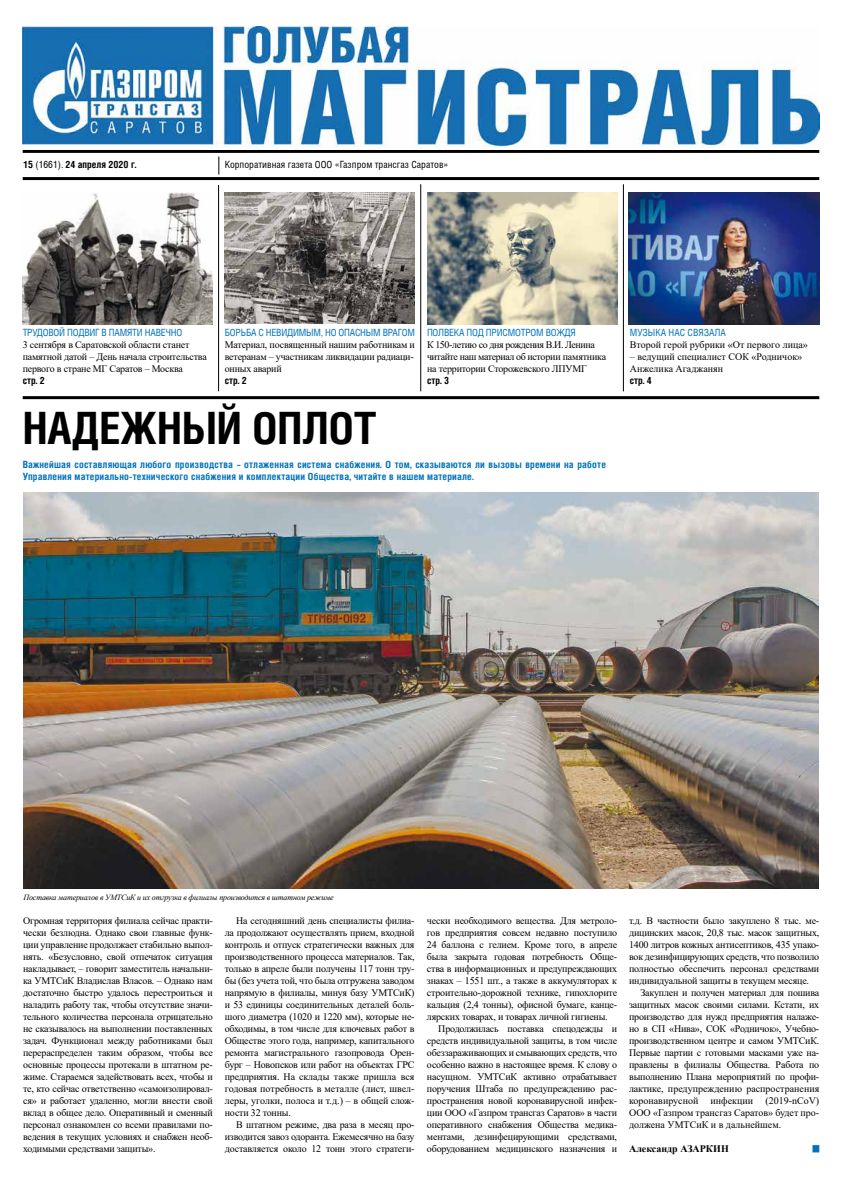
<style>
.page{position:relative;width:842px;height:1191px;background:#fff}
.page>*{position:absolute;margin:0;border:0;box-sizing:border-box;transform-origin:0 0}
.t1{font:700 44.8px "Helios Cond";color:#000}
.t2{font:10px/12px "Times New Roman";letter-spacing:-.02em;color:#000;text-align:justify}
.t3{font:700 10px/12px "Helios Cond";letter-spacing:.02em;color:#0072ba}
.t4{font:10px/12px "Times New Roman";letter-spacing:-.04em;color:#000}
.t5{font:10px "Helios Cond";letter-spacing:-.02em;color:#0072ba}
.t6{font:10px/12px "Times New Roman";color:#000}
.t7{font:10px "Helios Cond";color:#000}
.t8{font:700 10px "Helios Cond";color:#000}
.t9{font:10px "Helios Cond";color:#0072ba}
.t10{font:700 10px "Times New Roman";color:#000}
.t11{font:italic 8px "Times New Roman";letter-spacing:-.02em;color:#000}
.s1{font-weight:400}
</style>
<div class="page">
<hr style="left:23px;top:150px;width:796px;height:3px;background:#000">
<hr style="left:23px;top:177px;width:796px;height:3px;background:#000">
<svg style="left:219px;top:156px;width:1px;height:18px"></svg>
<img style="left:23px;top:27px;width:796px;height:123px">
<div style="left:812px;top:1145px;width:7px;height:7px;background:#0072ba;border:1px solid #0072ba"></div>
<hr style="left:23px;top:396px;width:796px;height:3px;background:#000">
<hr style="left:218px;top:185px;width:1px;height:206px;background:#000">
<hr style="left:420px;top:184px;width:1px;height:207px;background:#000">
<hr style="left:623px;top:184px;width:1px;height:207px;background:#000">
<img style="left:23px;top:492px;width:796px;height:396px">
<img style="left:225px;top:192px;width:190px;height:132px">
<img style="left:23px;top:192px;width:190px;height:132px">
<img style="left:629px;top:192px;width:190px;height:132px">
<img style="left:427px;top:192px;width:190px;height:132px">
<p class="t8" style="left:23px;top:158px;width:115px">15 <span class="s1">(1661).</span> 24 апреля 2020 г.</p>
<p class="t7" style="left:225px;top:158px;width:225px">Корпоративная газета ООО «Газпром трансгаз Саратов»</p>
<p class="t5" style="left:23px;top:326px;width:161px">ТРУДОВОЙ ПОДВИГ В ПАМЯТИ НАВЕЧНО</p>
<p class="t2" style="left:23px;top:338px;width:186px;text-align:left">3 сентября в Саратовской области станет памятной датой – День начала строительства первого в стране МГ Саратов – Москва</p>
<p class="t8" style="left:23px;top:374px;width:24px">стр. 2</p>
<p class="t5" style="left:225px;top:326px;width:192px">БОРЬБА С НЕВИДИМЫМ, НО ОПАСНЫМ ВРАГОМ</p>
<p class="t2" style="left:225px;top:338px;width:192px">Материал, посвященный нашим работникам и ветеранам – участникам ликвидации радиаци&shy;онных аварий</p>
<p class="t8" style="left:225px;top:374px;width:24px">стр. 2</p>
<h1 class="t1" style="left:23px;top:401px;width:355px">НАДЕЖНЫЙ ОПЛОТ</h1>
<p class="t3" style="left:23px;top:458px;width:585px">Важнейшая составляющая любого производства – отлаженная система снабжения. О том, сказываются ли вызовы времени на работе<br>Управления материально-технического снабжения и комплектации Общества, читайте в нашем материале.</p>
<p class="t5" style="left:427px;top:326px;width:150px">ПОЛВЕКА ПОД ПРИСМОТРОМ ВОЖДЯ</p>
<p class="t4" style="left:427px;top:338px;width:181px">К 150-летию со дня рождения В.И. Ленина читайте наш материал об истории памятника на территории Сторожевского ЛПУМГ</p>
<p class="t8" style="left:427px;top:374px;width:24px">стр. 3</p>
<p class="t9" style="left:630px;top:326px;width:98px">МУЗЫКА НАС СВЯЗАЛА</p>
<p class="t6" style="left:630px;top:338px;width:179px">Второй герой рубрики «От первого лица»</p>
<p class="t6" style="left:630px;top:350px;width:174px">– ведущий специалист СОК «Родничок»<br>Анжелика Агаджанян</p>
<p class="t8" style="left:630px;top:374px;width:23px">стр. 4</p>
<p class="t11" style="left:24px;top:892px;width:312px">Поставка материалов в УМТСиК и их отгрузка в филиалы производится в штатном режиме</p>
<p class="t2" style="left:23px;top:914px;width:191px">Огромная территория филиала сейчас практи&shy;чески безлюдна. Однако свои главные функ&shy;ции управление продолжает стабильно выпол&shy;нять. «Безусловно, свой отпечаток ситуация накладывает, – говорит заместитель начальни&shy;ка УМТСиК Владислав Власов. – Однако нам достаточно быстро удалось перестроиться и наладить работу так, чтобы отсутствие значи&shy;тельного количества персонала отрицательно не сказывалось на выполнении поставленных задач. Функционал между работниками был перераспределен таким образом, чтобы все основные процессы протекали в штатном ре&shy;жиме. Стараемся задействовать всех, чтобы и те, кто сейчас ответственно «самоизолировал&shy;ся» и работает удаленно, могли внести свой вклад в общее дело. Оперативный и сменный персонал ознакомлен со всеми правилами по&shy;ведения в текущих условиях и снабжен необ&shy;ходимыми средствами защиты».</p>
<p class="t2" style="left:225px;top:914px;width:191px;text-indent:11px">На сегодняшний день специалисты филиа&shy;ла продолжают осуществлять прием, входной контроль и отпуск стратегически важных для производственного процесса материалов. Так, только в апреле были получены 117 тонн тру&shy;бы (без учета той, что была отгружена заводом напрямую в филиалы, минуя базу УМТСиК) и 53 единицы соединительных деталей боль&shy;шого диаметра (1020 и 1220 мм), которые не&shy;обходимы, в том числе для ключевых работ в Обществе этого года, например, капитального ремонта магистрального газопровода Орен&shy;бург – Новопсков или работ на объектах ГРС предприятия. На склады также пришла вся годовая потребность в металле (лист, швел&shy;леры, уголки, полоса и т.д.) – в общей слож&shy;ности 32 тонны.</p>
<p class="t2" style="left:225px;top:1118px;width:191px;text-indent:11px">В штатном режиме, два раза в месяц про&shy;изводится завоз одоранта. Ежемесячно на базу доставляется около 12 тонн этого стратеги-</p>
<p class="t2" style="left:427px;top:914px;width:192px">чески необходимого вещества. Для метроло-</p>
<p class="t2" style="left:427px;top:926px;width:192px">гов предприятия совсем недавно поступило</p>
<p class="t2" style="left:427px;top:938px;width:192px">24 баллона с гелием. Кроме того, в апреле</p>
<p class="t2" style="left:427px;top:950px;width:192px">была закрыта годовая потребность Обще-</p>
<p class="t2" style="left:427px;top:962px;width:192px">ства в информационных и предупреждающих</p>
<p class="t2" style="left:427px;top:974px;width:192px">знаках – 1551 шт., а также в аккумуляторах к</p>
<p class="t2" style="left:427px;top:986px;width:192px">строительно-дорожной технике, гипохлорите</p>
<p class="t2" style="left:427px;top:998px;width:192px">кальция (2,4 тонны), офисной бумаге, канце-</p>
<p class="t2" style="left:427px;top:1010px;width:182px">лярских товарах, и товарах личной гигиены.</p>
<p class="t2" style="left:438px;top:1022px;width:180px">Продолжилась поставка спецодежды и</p>
<p class="t2" style="left:427px;top:1034px;width:192px">средств индивидуальной защиты, в том числе</p>
<p class="t2" style="left:427px;top:1046px;width:192px">обеззараживающих и смывающих средств, что</p>
<p class="t2" style="left:427px;top:1058px;width:192px">особенно важно в настоящее время. К слову о</p>
<p class="t2" style="left:427px;top:1070px;width:192px">насущном. УМТСиК активно отрабатывает</p>
<p class="t2" style="left:427px;top:1082px;width:192px">поручения Штаба по предупреждению рас-</p>
<p class="t2" style="left:427px;top:1094px;width:192px">пространения новой коронавирусной инфек-</p>
<p class="t2" style="left:427px;top:1106px;width:192px">ции ООО «Газпром трансгаз Саратов» в части</p>
<p class="t2" style="left:427px;top:1118px;width:192px">оперативного снабжения Общества медика-</p>
<p class="t2" style="left:427px;top:1130px;width:192px">ментами, дезинфецирующими средствами,</p>
<p class="t2" style="left:427px;top:1142px;width:192px">оборудованием медицинского назначения и</p>
<p class="t2" style="left:629px;top:914px;width:192px">т.д. В частности было закуплено 8 тыс. ме&shy;дицинских масок, 20,8 тыс. масок защитных, 1400 литров кожных антисептиков, 435 упако&shy;вок дезинфицирующих средств, что позволило полностью обеспечить персонал средствами индивидуальной защиты в текущем месяце.</p>
<p class="t2" style="left:629px;top:986px;width:192px;text-indent:11px">Закуплен и получен материал для пошива защитных масок своими силами. Кстати, их производство для нужд предприятия налаже&shy;но в СП «Нива», СОК «Родничок», Учебно&shy;производственном центре и самом УМТСиК.<br>Первые партии с готовыми масками уже на&shy;правлены в филиалы Общества. Работа по выполнению Плана мероприятий по профи&shy;лактике, предупреждению распространения коронавирусной инфекции (2019-nCoV)<br>ООО «Газпром трансгаз Саратов» будет про&shy;должена УМТСиК и в дальнейшем.</p>
<p class="t10" style="left:629px;top:1141px;width:101px">Александр АЗАРКИН</p>
</div>
